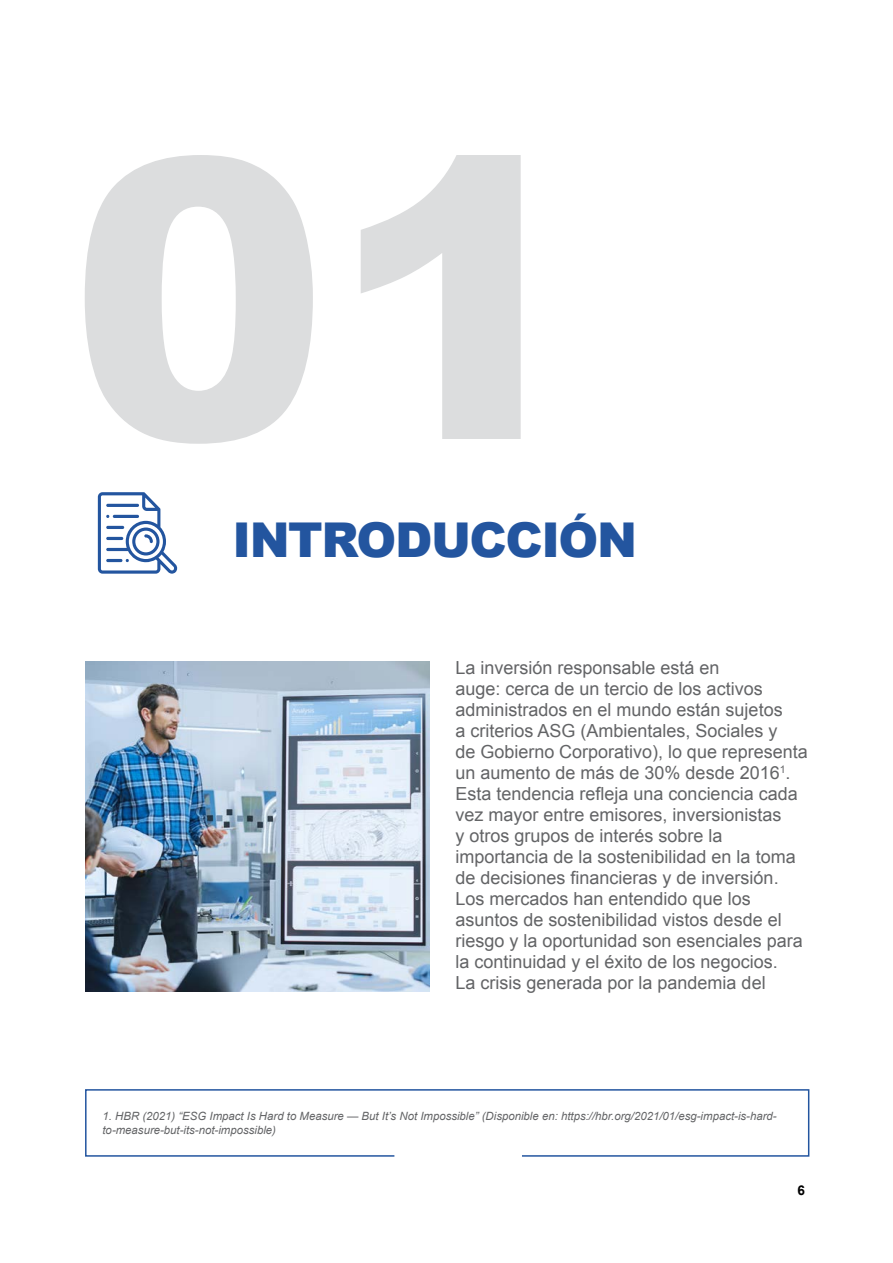
<style>
.page{position:relative;width:893px;height:1263px;background:#fff}
.page>*{position:absolute;margin:0;border:0;box-sizing:border-box;transform-origin:0 0}
.t1{font:900 390px "Arial";color:#dcddde}
.t2{font:900 48px "Arial";letter-spacing:-.03em;color:#23559f}
.t3{font:18px/21px "Arial";color:#636466}
.t4{font:700 13.5px "Arial";color:#000}
.t5{font:italic 11.4px/13.5px "Arial";color:#636466}
</style>
<div class="page">
<svg style="left:98px;top:492px;width:80px;height:82px"></svg>
<hr style="left:113px;top:515px;width:26px;height:3px;background:#23559f;border-radius:2px">
<hr style="left:106px;top:504px;width:33px;height:3px;background:#23559f;border-radius:2px">
<img style="left:85px;top:661px;width:344px;height:331px">
<svg style="left:85px;top:1089px;width:725px;height:68px"></svg>
<h1 class="t1" style="left:69px;top:17px;width:522px">01</h1>
<h2 class="t2" style="left:232px;top:505px;width:406px">INTRODUCCIÓN</h2>
<p class="t3" style="left:455px;top:657px;width:354px">La inversión responsable está en<br>auge: cerca de un tercio de los activos administrados en el mundo están sujetos<br>a criterios ASG (Ambientales, Sociales y<br>de Gobierno Corporativo), lo que representa un aumento de más de 30% desde 2016<sup>1</sup>.<br>Esta tendencia refleja una conciencia cada vez mayor entre emisores, inversionistas<br>y otros grupos de interés sobre la importancia de la sostenibilidad en la toma de decisiones financieras y de inversión.<br>Los mercados han entendido que los asuntos de sostenibilidad vistos desde el riesgo y la oportunidad son esenciales para la continuidad y el éxito de los negocios.<br>La crisis generada por la pandemia del</p>
<p class="t5" style="left:102px;top:1110px;width:676px">1. HBR (2021) “ESG Impact Is Hard to Measure — But It’s Not Impossible” (Disponible en: https://hbr.org/2021/01/esg-impact-is-hard&shy;to-measure-but-its-not-impossible)</p>
<p class="t4" style="left:797px;top:1182px;width:9px">6</p>
</div>
